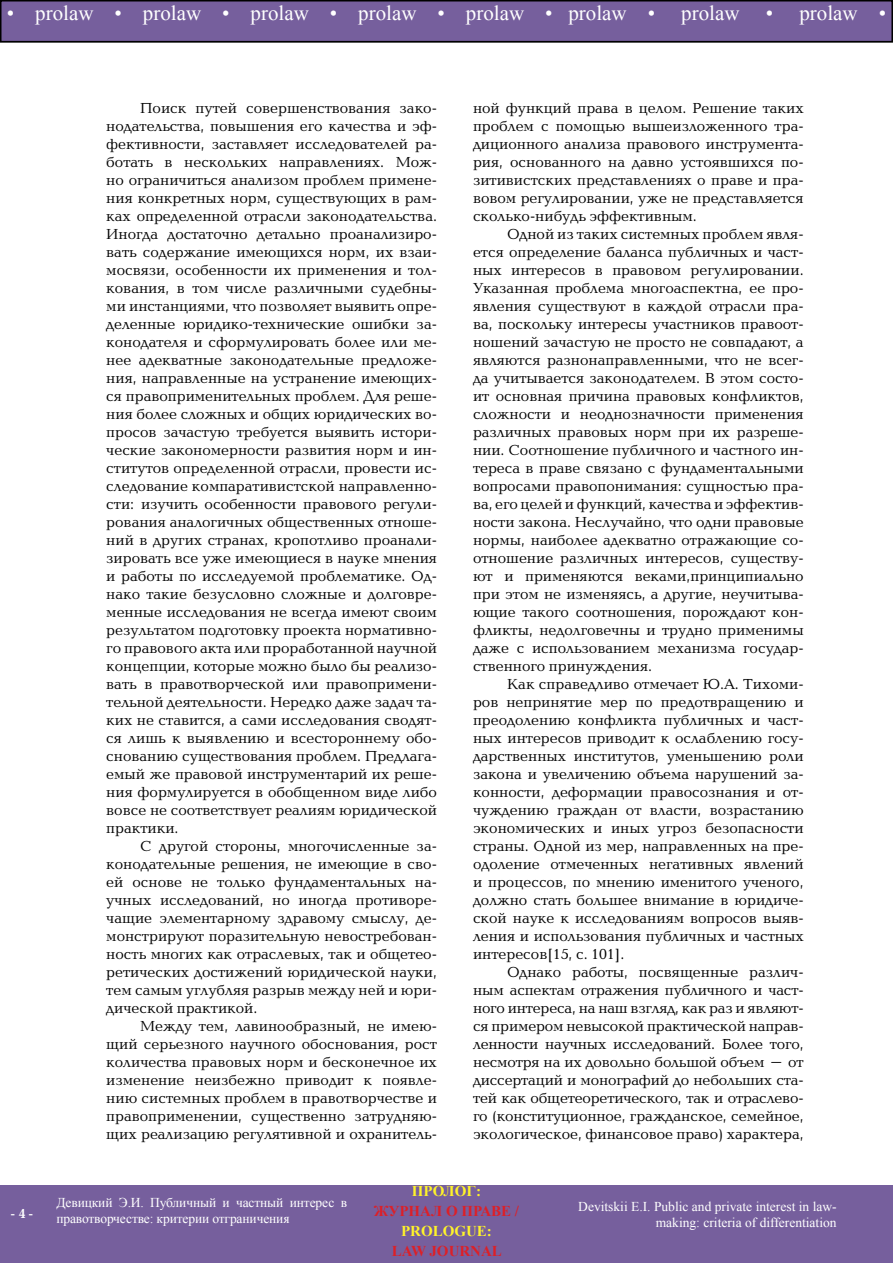
<style>
.page{position:relative;width:893px;height:1263px;background:#fff}
.page>*{position:absolute;margin:0;border:0;box-sizing:border-box;transform-origin:0 0}
.t1{font:21px "Times New Roman";color:#fff}
.t2{font:15px/18px "Baltica C";color:#000;text-align:justify}
.t3{font:700 15px "Times New Roman";color:#dc2028}
.t4{font:700 15px "Times New Roman";color:#fff32a}
.t5{font:13.5px/16.2px "Times New Roman";color:#fff}
.t6{font:700 13.5px "Baltica C";color:#fff}
</style>
<div class="page">
<div style="left:0;top:0;width:893px;height:42px;background:#765f9d;border:2px solid #000"></div>
<div style="left:0;top:1185px;width:893px;height:78px;background:#765f9d"></div>
<svg style="left:892px;top:0;width:1px;height:42px"></svg>
<h1 class="t1" style="left:7px;top:-1px;width:650px">• prolaw • prolaw • prolaw • prolaw • prolaw • prolaw •</h1>
<h1 class="t1" style="left:681px;top:-1px;width:60px">prolaw</h1>
<h1 class="t1" style="left:766px;top:-1px;width:122px">• prolaw •</h1>
<p class="t6" style="left:10px;top:1206px;width:24px">- 4 -</p>
<p class="t2" style="left:106px;top:100px;width:332px;text-indent:34px">Поиск путей совершенствования зако&shy;нодательства, повышения его качества и эф&shy;фективности, заставляет исследователей ра&shy;ботать в нескольких направлениях. Мож&shy;но ограничиться анализом проблем примене&shy;ния конкретных норм, существующих в рам&shy;ках определенной отрасли законодательства.<br>Иногда достаточно детально проанализиро&shy;вать содержание имеющихся норм, их взаи&shy;мосвязи, особенности их применения и тол&shy;кования, в том числе различными судебны&shy;ми инстанциями, что позволяет выявить опре&shy;деленные юридико-технические ошибки за&shy;конодателя и сформулировать более или ме&shy;нее адекватные законодательные предложе&shy;ния, направленные на устранение имеющих&shy;ся правоприменительных проблем. Для реше&shy;ния более сложных и общих юридических во&shy;просов зачастую требуется выявить истори&shy;ческие закономерности развития норм и ин&shy;ститутов определенной отрасли, провести ис&shy;следование компаративистской направленно&shy;сти: изучить особенности правового регули&shy;рования аналогичных общественных отноше&shy;ний в других странах, кропотливо проанали&shy;зировать все уже имеющиеся в науке мнения и работы по исследуемой проблематике. Од&shy;нако такие безусловно сложные и долговре&shy;менные исследования не всегда имеют своим результатом подготовку проекта нормативно&shy;го правового акта или проработанной научной концепции, которые можно было бы реализо&shy;вать в правотворческой или правопримени&shy;тельной деятельности. Нередко даже задач та&shy;ких не ставится, а сами исследования сводят&shy;ся лишь к выявлению и всестороннему обо&shy;снованию существования проблем. Предлага&shy;емый же правовой инструментарий их реше&shy;ния формулируется в обобщенном виде либо вовсе не соответствует реалиям юридической практики.</p>
<p class="t2" style="left:106px;top:838px;width:332px;text-indent:34px">С другой стороны, многочисленные за&shy;конодательные решения, не имеющие в сво&shy;ей основе не только фундаментальных на&shy;учных исследований, но иногда противоре&shy;чащие элементарному здравому смыслу, де&shy;монстрируют поразительную невостребован&shy;ность многих как отраслевых, так и общетео&shy;ретических достижений юридической науки, тем самым углубляя разрыв между ней и юри&shy;дической практикой.</p>
<p class="t2" style="left:106px;top:1018px;width:332px;text-indent:34px">Между тем, лавинообразный, не имею&shy;щий серьезного научного обоснования, рост количества правовых норм и бесконечное их изменение неизбежно приводит к появле&shy;нию системных проблем в правотворчестве и правоприменении, существенно затрудняю&shy;щих реализацию регулятивной и охранитель-</p>
<p class="t2" style="left:473px;top:100px;width:332px">ной функций права в целом. Решение таких проблем с помощью вышеизложенного тра&shy;диционного анализа правового инструмента&shy;рия, основанного на давно устоявшихся по&shy;зитивистских представлениях о праве и пра&shy;вовом регулировании, уже не представляется сколько-нибудь эффективным.</p>
<p class="t2" style="left:473px;top:226px;width:332px;text-indent:34px">Одной из таких системных проблем явля&shy;ется определение баланса публичных и част&shy;ных интересов в правовом регулировании.<br>Указанная проблема многоаспектна, ее про&shy;явления существуют в каждой отрасли пра&shy;ва, поскольку интересы участников правоот&shy;ношений зачастую не просто не совпадают, а являются разнонаправленными, что не всег&shy;да учитывается законодателем. В этом состо&shy;ит основная причина правовых конфликтов, сложности и неоднозначности применения различных правовых норм при их разреше&shy;нии. Соотношение публичного и частного ин&shy;тереса в праве связано с фундаментальными вопросами правопонимания: сущностью пра&shy;ва, его целей и функций, качества и эффектив&shy;ности закона. Неслучайно, что одни правовые нормы, наиболее адекватно отражающие со&shy;отношение различных интересов, существу&shy;ют и применяются веками,принципиально при этом не изменяясь, а другие, неучитыва&shy;ющие такого соотношения, порождают кон&shy;фликты, недолговечны и трудно применимы даже с использованием механизма государ&shy;ственного принуждения.</p>
<p class="t2" style="left:473px;top:676px;width:332px;text-indent:34px">Как справедливо отмечает Ю.А. Тихоми&shy;ров непринятие мер по предотвращению и преодолению конфликта публичных и част&shy;ных интересов приводит к ослаблению госу&shy;дарственных институтов, уменьшению роли закона и увеличению объема нарушений за&shy;конности, деформации правосознания и от&shy;чуждению граждан от власти, возрастанию экономических и иных угроз безопасности страны. Одной из мер, направленных на пре&shy;одоление отмеченных негативных явлений и процессов, по мнению именитого ученого, должно стать большее внимание в юридиче&shy;ской науке к исследованиям вопросов выяв&shy;ления и использования публичных и частных интересов[15, с. 101].</p>
<p class="t2" style="left:473px;top:964px;width:332px;text-indent:34px">Однако работы, посвященные различ&shy;ным аспектам отражения публичного и част&shy;ного интереса, на наш взгляд, как раз и являют&shy;ся примером невысокой практической направ&shy;ленности научных исследований. Более того, несмотря на их довольно большой объем – от диссертаций и монографий до небольших ста&shy;тей как общетеоретического, так и отраслево&shy;го (конституционное, гражданское, семейное, экологическое, финансовое право) характера,</p>
<p class="t4" style="left:412px;top:1180px;width:71px">ПРОЛОГ:</p>
<p class="t3" style="left:374px;top:1200px;width:147px">ЖУРНАЛ О ПРАВЕ /</p>
<p class="t4" style="left:401px;top:1220px;width:92px">PROLOGUE:</p>
<p class="t3" style="left:392px;top:1240px;width:112px">LAW JOURNAL</p>
<p class="t5" style="left:56px;top:1194px;width:292px">Девицкий Э.И. Публичный и частный интерес в правотворчестве: критерии отграничения</p>
<p class="t5" style="left:578px;top:1198px;width:260px;text-align:right">Devitskii E.I. Public and private interest in law&shy;making: criteria of differentiation</p>
<p class="t5" style="left:56px;top:1198px;width:292px">Татарников В.Г., Босхолов С.С. Уголовно-правовая охрана конституционных прав личности,</p>
<p class="t5" style="left:586px;top:1198px;width:252px;text-align:right">Tatarn kov V.G., Boskholo S.S. C iminal law the indiv dual,</p>
</div>
